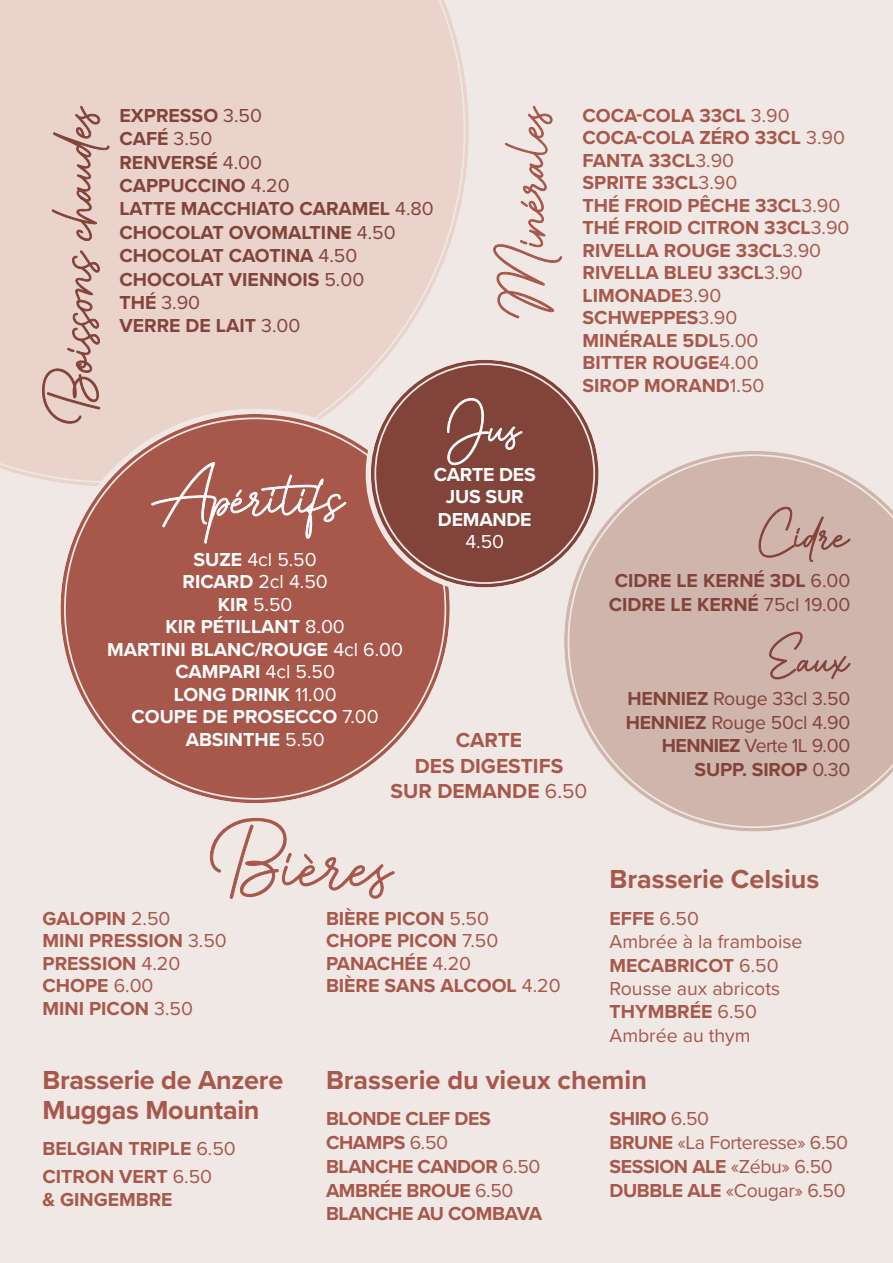
<style>
.page{position:relative;width:893px;height:1263px;background:#f0e8e5}
.page>*{position:absolute;margin:0;border:0;box-sizing:border-box;transform-origin:0 0}
.t1{font:700 27px/30px "Proxima Nova";color:#a8574b}
.t2{font:700 21px/25.2px "Proxima Nova";color:#a8574b;text-align:center}
.t3{font:700 19.5px/22.5px "Proxima Nova";color:#a8574b}
.t4{font:700 19.5px/23.4px "Proxima Nova";color:#82433a}
.t5{font:700 19.5px/22.5px "Proxima Nova";color:#fff;text-align:center}
.t6{font:19.5px/23.4px "Proxima Nova";color:#a8574b}
.t7{font:19.5px/23.7px "Proxima Nova";letter-spacing:-.02em;color:#a8574b}
.t8{font:19.5px/23.4px "Proxima Nova";letter-spacing:-.01em;color:#82433a;text-align:right}
.t9{font:700 19.5px/23.7px "Proxima Nova";letter-spacing:-.02em;color:#a8574b}
.t10{font:19.5px "Proxima Nova";color:#fff}
.s1{font-weight:400}
.s2{font-weight:700}
</style>
<div class="page">
<svg style="left:0;top:0;width:465px;height:483px;background:#e9d4cb"></svg>
<div style="left:61px;top:414px;width:389px;height:389px;background:#a8574b;border-radius:50%"></div>
<svg style="left:559px;top:451px;width:230px;height:381px"></svg>
<svg style="left:568px;top:454px;width:325px;height:374px;background:#d4bcb4"></svg>
<div style="left:371px;top:360px;width:228px;height:227px;background:#82433a;border-radius:50%"></div>
<div style="left:366px;top:354px;width:238px;height:239px;border:5px solid #f0e8e5;border-radius:50%"></div>
<svg style="left:151px;top:462px;width:196px;height:81px"></svg>
<svg style="left:42px;top:105px;width:68px;height:320px;background:#dbc0b7"></svg>
<svg style="left:493px;top:105px;width:69px;height:214px"></svg>
<svg style="left:447px;top:398px;width:76px;height:68px"></svg>
<svg style="left:768px;top:631px;width:83px;height:49px;background:#c3a49b"></svg>
<svg style="left:747px;top:506px;width:104px;height:56px;background:#c5a69d"></svg>
<svg style="left:209px;top:818px;width:186px;height:81px"></svg>
<p class="t4" style="left:119px;top:103px;width:316px">EXPRESSO <span class="s1">3.50<br></span>CAFÉ <span class="s1">3.50<br></span>RENVERSÉ <span class="s1">4.00<br></span>CAPPUCCINO <span class="s1">4.20<br></span>LATTE MACCHIATO CARAMEL <span class="s1">4.80<br></span>CHOCOLAT OVOMALTINE <span class="s1">4.50<br></span>CHOCOLAT CAOTINA <span class="s1">4.50<br></span>CHOCOLAT VIENNOIS <span class="s1">5.00<br></span>THÉ <span class="s1">3.90<br></span>VERRE DE LAIT <span class="s1">3.00</span></p>
<p class="t5" style="left:434px;top:462px;width:104px">CARTE DES<br>JUS SUR<br>DEMANDE</p>
<p class="t10" style="left:465px;top:527px;width:40px">4.50</p>
<p class="t3" style="left:583px;top:104px;width:268px">COCA-COLA 33CL <span class="s1">3.90<br></span>COCA-COLA ZÉRO 33CL <span class="s1">3.90<br></span>FANTA 33CL<span class="s1">3.90<br></span>SPRITE 33CL<span class="s1">3.90<br></span>THÉ FROID PÊCHE 33CL<span class="s1">3.90<br></span>THÉ FROID CITRON 33CL<span class="s1">3.90<br></span>RIVELLA ROUGE 33CL<span class="s1">3.90<br></span>RIVELLA BLEU 33CL<span class="s1">3.90<br></span>LIMONADE<span class="s1">3.90<br></span>SCHWEPPES<span class="s1">3.90<br></span>MINÉRALE 5DL<span class="s1">5.00<br></span>BITTER ROUGE<span class="s1">4.00<br></span>SIROP MORAND<span class="s1">1.50</span></p>
<p class="t5" style="left:107px;top:548px;width:298px">SUZE <span class="s1">4cl 5.50<br></span>RICARD <span class="s1">2cl 4.50<br></span>KIR <span class="s1">5.50<br></span>KIR PÉTILLANT <span class="s1">8.00<br></span>MARTINI BLANC/ROUGE <span class="s1">4cl 6.00<br></span>CAMPARI <span class="s1">4cl 5.50<br></span>LONG DRINK <span class="s1">11.00<br></span>COUPE DE PROSECCO <span class="s1">7.00<br></span>ABSINTHE <span class="s1">5.50</span></p>
<p class="t2" style="left:391px;top:727px;width:198px">CARTE<br>DES DIGESTIFS<br>SUR DEMANDE <span class="s1">6.50</span></p>
<p class="t4" style="left:609px;top:568px;width:243px;text-align:center">CIDRE LE KERNÉ 3DL <span class="s1">6.00<br></span>CIDRE LE KERNÉ <span class="s1">75cl 19.00</span></p>
<p class="t8" style="left:626px;top:686px;width:226px"><span class="s2">HENNIEZ</span> Rouge 33cl 3.50<br><span class="s2">HENNIEZ</span> Rouge 50cl 4.90<br><span class="s2">HENNIEZ</span> Verte 1L 9.00<br><span class="s2">SUPP. SIROP</span> 0.30</p>
<p class="t3" style="left:43px;top:907px;width:186px">GALOPIN <span class="s1">2.50<br></span>MINI PRESSION <span class="s1">3.50<br></span>PRESSION <span class="s1">4.20<br></span>CHOPE <span class="s1">6.00<br></span>MINI PICON <span class="s1">3.50</span></p>
<p class="t3" style="left:326px;top:907px;width:236px">BIÈRE PICON <span class="s1">5.50<br></span>CHOPE PICON <span class="s1">7.50<br></span>PANACHÉE <span class="s1">4.20<br></span>BIÈRE SANS ALCOOL <span class="s1">4.20</span></p>
<h1 class="t1" style="left:609px;top:863px;width:211px">Brasserie Celsius</h1>
<p class="t6" style="left:609px;top:906px;width:195px"><span class="s2">EFFE</span> 6.50<br>Ambrée à la framboise<br><span class="s2">MECABRICOT</span> 6.50<br>Rousse aux abricots<br><span class="s2">THYMBRÉE</span> 6.50<br>Ambrée au thym</p>
<h1 class="t1" style="left:43px;top:1064px;width:242px">Brasserie de Anzere<br>Muggas Mountain</h1>
<p class="t3" style="left:43px;top:1135px;width:195px;line-height:27.6px">BELGIAN TRIPLE <span class="s1">6.50<br></span>CITRON VERT <span class="s1">6.50</span></p>
<p class="t3" style="left:43px;top:1188px;width:132px">&amp; GINGEMBRE</p>
<h1 class="t1" style="left:326px;top:1064px;width:323px">Brasserie du vieux chemin</h1>
<p class="t9" style="left:326px;top:1106px;width:218px">BLONDE CLEF DES<br>CHAMPS <span class="s1">6.50<br></span>BLANCHE CANDOR <span class="s1">6.50<br></span>AMBRÉE BROUE <span class="s1">6.50<br></span>BLANCHE AU COMBAVA</p>
<p class="t7" style="left:609px;top:1106px;width:240px"><span class="s2">SHIRO</span> 6.50<br><span class="s2">BRUNE</span> «La Forteresse» 6.50<br><span class="s2">SESSION ALE</span> «Zébu» 6.50<br><span class="s2">DUBBLE ALE</span> «Cougar» 6.50</p>
</div>
